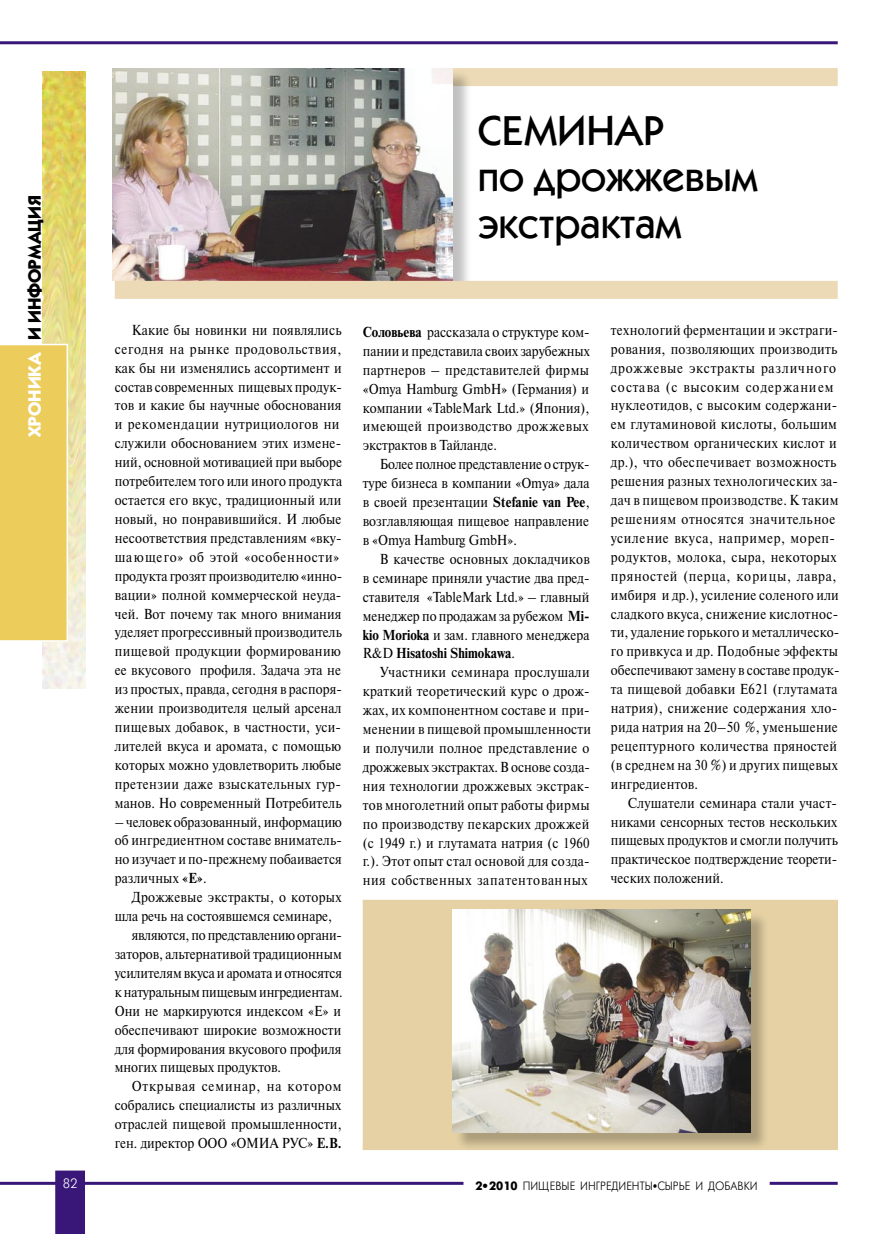
<style>
.page{position:relative;width:893px;height:1234px;background:#fff}
.page>*{position:absolute;margin:0;border:0;box-sizing:border-box;transform-origin:0 0}
.заголовок{font:500 42px/46.5px "Kabel C";color:#000}
.t1{font:700 18px "Kabel C";color:#000}
.ньютон-9_5_12{font:14.4px/18.9px "Newton C";letter-spacing:.015em;color:#000;text-align:justify;scale:.9 1}
.t2{font:13.5px "Futuris C";color:#fff}
.t3{font:12px "Futuris C";color:#000;scale:.9 1}
.s1{color:#fff}
.s2{font-weight:700}
.s3{font-family:"Futuris XC"}
.s4{font-size:15px}
</style>
<div class="page">
<hr style="left:0;top:41px;width:838px;height:3px;background:#381778">
<hr style="left:0;top:1181px;width:838px;height:3px;background:#381778">
<div style="left:55px;top:1170px;width:30px;height:63px;background:#381778"></div>
<img style="left:43px;top:71px;width:42px;height:617px">
<div style="left:0;top:344px;width:68px;height:297px;background:#eccc5b"></div>
<div style="left:464px;top:1179px;width:305px;height:7px;background:#fff"></div>
<div style="left:115px;top:68px;width:723px;height:18px;background:#ebdab5"></div>
<div style="left:363px;top:900px;width:474px;height:249px;background:#e5d1a4"></div>
<div style="left:113px;top:69px;width:360px;height:232px;background:#000;opacity:.25"></div>
<img style="left:113px;top:68px;width:339px;height:213px">
<div style="left:454px;top:910px;width:317px;height:242px;background:#000;opacity:.25"></div>
<img style="left:453px;top:909px;width:298px;height:223px">
<div style="left:115px;top:281px;width:723px;height:18px;background:#ebdab5"></div>
<p class="t1" style="left:24px;top:436px;width:243px;rotate:-90deg"><span class="s1">ХРОНИКА</span> И ИНФОРМАЦИЯ</p>
<p class="t2" style="left:63px;top:1176px;width:16px">82</p>
<p class="заголовок" style="left:478px;top:107px;width:188px">СЕМИНАР</p>
<p class="заголовок" style="left:478px;top:153px;width:281px">по дрожжевым экстрактам</p>
<p class="ньютон-9_5_12" style="left:115px;top:320px;width:254px;text-align:left;text-indent:17px">Какие бы новинки ни появлялись сегодня на рынке продовольствия, как бы ни изменялись ассортимент и состав современных пищевых продук&shy;тов и какие бы научные обоснования и рекомендации нутрициологов ни служили обоснованием этих измене&shy;ний, основной мотивацией при выборе потребителем того или иного продукта остается его вкус, традиционный или новый, но понравившийся. И любые несоответствия представлениям «вку&shy;шающего» об этой «особенности» продукта грозят производителю «инно&shy;вации» полной коммерческой неуда&shy;чей. Вот почему так много внимания уделяет прогрессивный производитель пищевой продукции формированию ее вкусового профиля. Задача эта не из простых, правда, сегодня в распоря&shy;жении производителя целый арсенал пищевых добавок, в частности, уси&shy;лителей вкуса и аромата, с помощью которых можно удовлетворить любые претензии даже взыскательных гур&shy;манов. Но современный Потребитель</p>
<p class="ньютон-9_5_12" style="left:115px;top:812px;width:254px">– человек образованный, информацию об ингредиентном составе вниматель&shy;но изучает и по-прежнему побаивается различных <span class="s2">«Е»</span>.</p>
<p class="ньютон-9_5_12" style="left:115px;top:887px;width:253px;text-indent:17px">Дрожжевые экстракты, о которых шла речь на состоявшемся семинаре,</p>
<p class="ньютон-9_5_12" style="left:115px;top:925px;width:255px;text-indent:17px">являются, по представлению органи&shy;заторов, альтернативой традиционным усилителям вкуса и аромата и относятся к натуральным пищевым ингредиентам.<br>Они не маркируются индексом «Е» и обеспечивают широкие возможности для формирования вкусового профиля многих пищевых продуктов.</p>
<p class="ньютон-9_5_12" style="left:115px;top:1076px;width:254px;text-indent:17px">Открывая семинар, на котором собрались специалисты из различных отраслей пищевой промышленности, ген. директор ООО «ОМИА РУС» <span class="s2">Е.В.</span></p>
<p class="ньютон-9_5_12" style="left:363px;top:322px;width:254px"><span class="s2">Соловьева</span> рассказала о структуре ком&shy;пании и представила своих зарубежных партнеров – представителей фирмы «Omya Hamburg GmbH» (Германия) и компании «TableMark Ltd.» (Япония), имеющей производство дрожжевых экстрактов в Тайланде.</p>
<p class="ньютон-9_5_12" style="left:363px;top:455px;width:253px;text-indent:17px">Более полное представление о струк&shy;туре бизнеса в компании «Omya» дала в своей презентации <span class="s2">Stefanie van Pee</span>, возглавляющая пищевое направление в «Omya Hamburg GmbH».</p>
<p class="ньютон-9_5_12" style="left:363px;top:549px;width:254px;text-indent:17px">В качестве основных докладчиков в семинаре приняли участие два пред&shy;ставителя «TableMark Ltd.» – главный менеджер по продажам за рубежом <span class="s2">Mi&shy;kio Morioka</span> и зам. главного менеджера R&amp;D <span class="s2">Hisatoshi Shimokawa</span>.</p>
<p class="ньютон-9_5_12" style="left:363px;top:663px;width:255px;text-indent:17px">Участники семинара прослушали краткий теоретический курс о дрож&shy;жах, их компонентном составе и при&shy;менении в пищевой промышленности и получили полное представление о дрожжевых экстрактах. В основе созда&shy;ния технологии дрожжевых экстрак&shy;тов многолетний опыт работы фирмы по производству пекарских дрожжей (с 1949 г.) и глутамата натрия (с 1960 г.). Этот опыт стал основой для созда&shy;ния собственных запатентованных</p>
<p class="ньютон-9_5_12" style="left:611px;top:320px;width:256px;text-align:left">технологий ферментации и экстраги&shy;рования, позволяющих производить дрожжевые экстракты различного состава (с высоким содержанием нуклеотидов, с высоким содержани&shy;ем глутаминовой кислоты, большим количеством органических кислот и др.), что обеспечивает возможность решения разных технологических за&shy;дач в пищевом производстве. К таким решениям относятся значительное усиление вкуса, например, мореп&shy;родуктов, молока, сыра, некоторых пряностей (перца, корицы, лавра, имбиря и др.), усиление соленого или сладкого вкуса, снижение кислотнос&shy;ти, удаление горького и металлическо&shy;го привкуса и др. Подобные эффекты обеспечивают замену в составе продук&shy;та пищевой добавки Е621 (глутамата натрия), снижение содержания хло&shy;рида натрия на 20–50 %, уменьшение рецептурного количества пряностей (в среднем на 30 %) и других пищевых ингредиентов.</p>
<p class="ньютон-9_5_12" style="left:611px;top:793px;width:254px;text-indent:17px">Слушатели семинара стали участ&shy;никами сенсорных тестов нескольких пищевых продуктов и смогли получить практическое подтверждение теорети&shy;ческих положений.</p>
<p class="t3" style="left:475px;top:1179px;width:315px"><span class="s3">2•2010</span> ПИЩЕВЫЕ ИНГРЕДИЕНТЫ<span class="s4">•</span>СЫРЬЕ И ДОБАВКИ</p>
</div>
